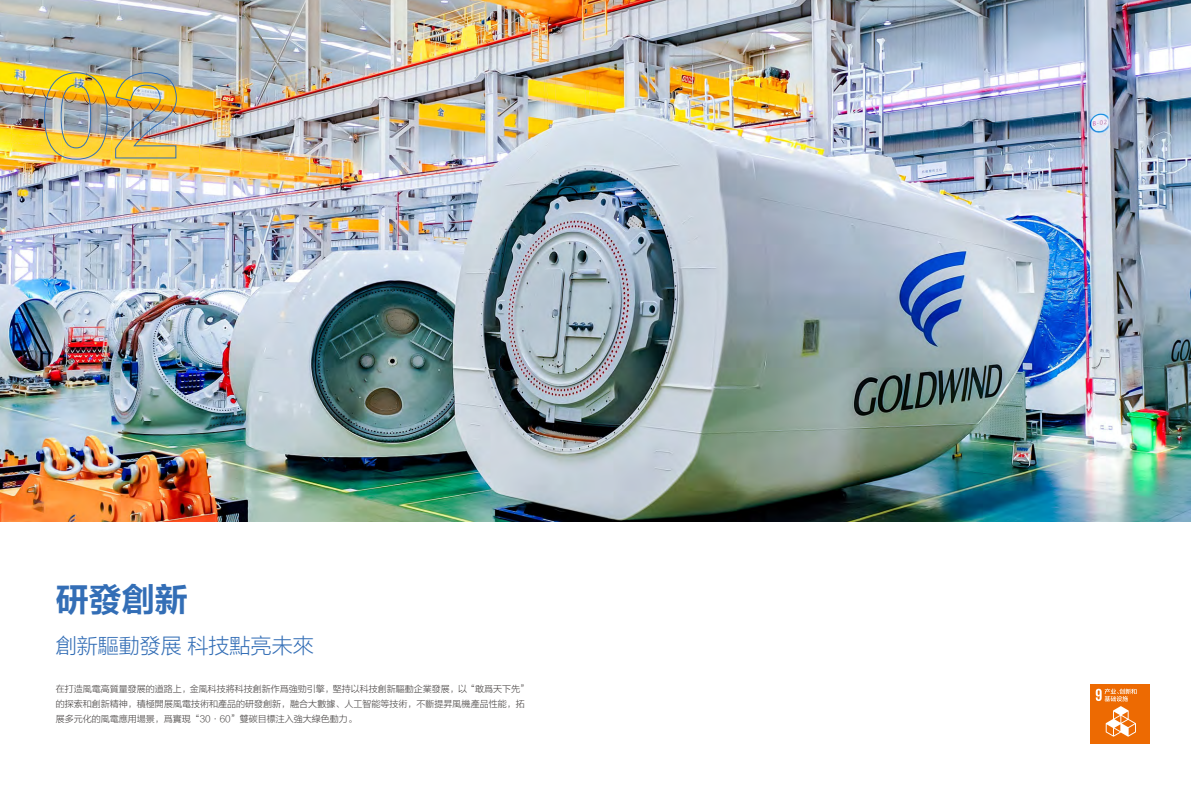
<style>
.page{position:relative;width:1191px;height:808px;background:#fff}
.page>*{position:absolute;margin:0;border:0;box-sizing:border-box;transform-origin:0 0}
.t1{font:33px "FZLTCHK GBK1 0";color:#336eb6}
.t2{font:21px "FZLTXHK GBK1 0";color:#336eb6}
.t3{font:9px/15px "FZLTXHK GBK1 0";color:#3e3a39}
</style>
<div class="page">
<img style="left:0;top:0;width:1191px;height:521px">
<img style="left:44px;top:72px;width:64px;height:88px">
<img style="left:115px;top:72px;width:62px;height:87px">
<div style="left:1090px;top:684px;width:59px;height:59px;background:#ed6a02"></div>
<svg style="left:1095px;top:688px;width:41px;height:49px"></svg>
<h1 class="t1" style="left:56px;top:581px;width:133px">研發創新</h1>
<h2 class="t2" style="left:56px;top:634px;width:259px">創新驅動發展 科技點亮未來</h2>
<p class="t3" style="left:56px;top:682px;width:475px">在打造風電高質量發展的道路上，金風科技將科技創新作爲強勁引擎，堅持以科技創新驅動企業發展，以“敢爲天下先”的探索和創新精神，積極開展風電技術和產品的研發創新，融合大數據、人工智能等技術，不斷提昇風機產品性能，拓展多元化的風電應用場景，爲實現“30·60”雙碳目標注入強大綠色動力。</p>
</div>
